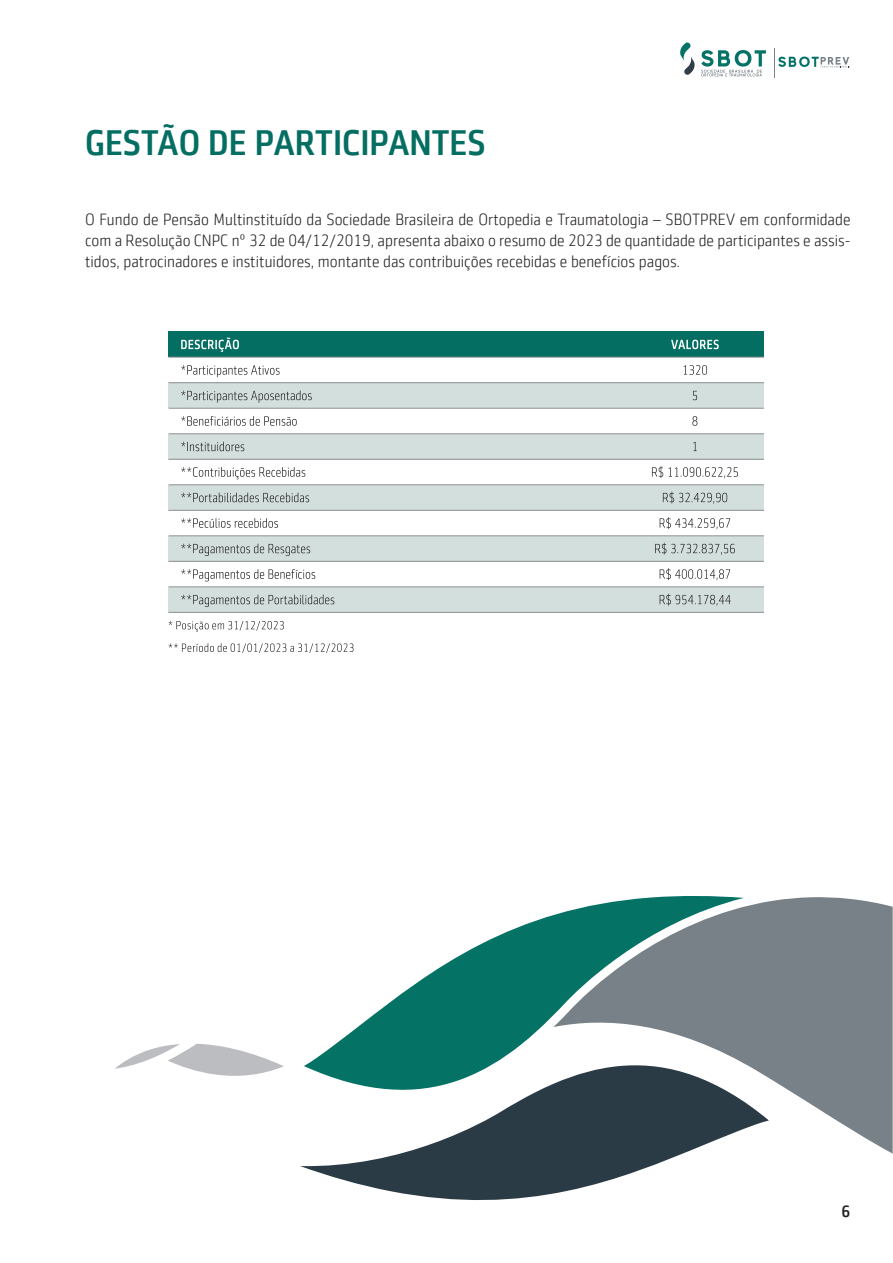
<style>
.page{position:relative;width:893px;height:1263px;background:#fff}
.page>*{position:absolute;margin:0;border:0;box-sizing:border-box;transform-origin:0 0}
.Titulo_1{font:500 36px "Sentico Sans DT Cond";color:#056e63;scale:1.1 1}
.t1{font:300 16.5px/21px "Sentico Sans DT Cond";color:#231f20;text-align:justify;scale:1.1 1}
.t2{font:500 16.5px "Sentico Sans DT Cond";color:#231f20;scale:1.1 1}
</style>
<div class="page">
<svg style="left:680px;top:43px;width:86px;height:33px"></svg>
<svg style="left:778px;top:57px;width:72px;height:10px"></svg>
<hr style="left:774px;top:48px;width:1px;height:30px;background:#7b8286">
<svg style="left:744px;top:897px;width:149px;height:256px;fill:#778187"></svg>
<svg style="left:115px;top:1044px;width:169px;height:32px"></svg>
<svg style="left:309px;top:896px;width:435px;height:167px"></svg>
<svg style="left:300px;top:1063px;width:469px;height:138px"></svg>
<div style="left:169px;top:383px;width:595px;height:25px;background:#d3dfdd"></div>
<div style="left:169px;top:485px;width:595px;height:25px;background:#d3dfdd"></div>
<div style="left:169px;top:536px;width:595px;height:25px;background:#d3dfdd"></div>
<div style="left:169px;top:587px;width:595px;height:25px;background:#d3dfdd"></div>
<div style="left:169px;top:434px;width:595px;height:25px;background:#d3dfdd"></div>
<svg style="left:169px;top:621px;width:115px;height:11px"></svg>
<svg style="left:169px;top:643px;width:184px;height:10px"></svg>
<div style="left:169px;top:332px;width:595px;height:25px;background:#056e63"></div>
<svg style="left:181px;top:337px;width:58px;height:15px"></svg>
<svg style="left:671px;top:340px;width:48px;height:9px"></svg>
<hr style="left:169px;top:382px;width:595px;height:1px;background:#939598">
<hr style="left:169px;top:357px;width:595px;height:1px;background:#939598">
<hr style="left:169px;top:408px;width:595px;height:1px;background:#939598">
<hr style="left:169px;top:433px;width:595px;height:1px;background:#939598">
<hr style="left:169px;top:459px;width:595px;height:1px;background:#939598">
<hr style="left:169px;top:484px;width:595px;height:1px;background:#939598">
<hr style="left:169px;top:510px;width:595px;height:1px;background:#939598">
<hr style="left:169px;top:535px;width:595px;height:1px;background:#939598">
<hr style="left:169px;top:561px;width:595px;height:1px;background:#939598">
<hr style="left:169px;top:586px;width:595px;height:1px;background:#939598">
<hr style="left:169px;top:612px;width:595px;height:1px;background:#939598">
<svg style="left:652px;top:365px;width:86px;height:241px"></svg>
<svg style="left:181px;top:365px;width:131px;height:114px"></svg>
<svg style="left:181px;top:492px;width:153px;height:115px"></svg>
<p class="Titulo_1" style="left:85px;top:123px;width:366px">GESTÃO DE PARTICIPANTES</p>
<p class="t1" style="left:85px;top:209px;width:697px">O Fundo de Pensão Multinstituído da Sociedade Brasileira de Ortopedia e Traumatologia – SBOTPREV em conformidade com a Resolução CNPC nº 32 de 04/12/2019, apresenta abaixo o resumo de 2023 de quantidade de participantes e assis&shy;tidos, patrocinadores e instituidores, montante das contribuições recebidas e benefícios pagos.</p>
<p class="t2" style="left:841px;top:1202px;width:10px">6</p>
</div>
